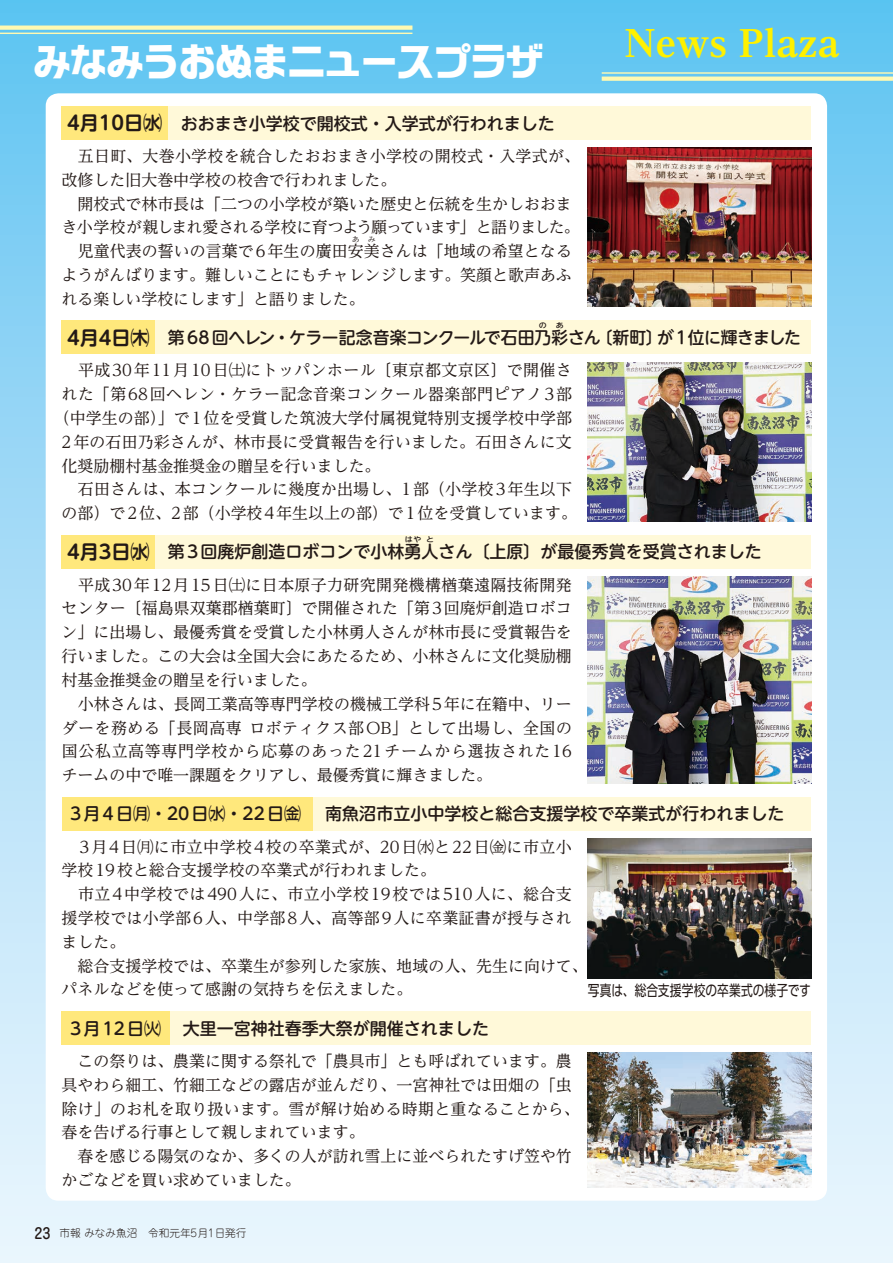
<style>
.page{position:relative;width:893px;height:1263px;background:#fff}
.page>*{position:absolute;margin:0;border:0;box-sizing:border-box;transform-origin:0 0}
.t1{font:38.25px "Rg PG San Srf Bd 83 pv RKSJ H";letter-spacing:-.05em;color:#fff}
.t2{font:800 36.15px "UD Reimin Pro";color:#fff100}
.t3{font:700 19.2px "UD Shin M Go Pro De";color:#231916}
.t4{font:500 16.95px "UD Shin M Go Pro";color:#231916}
.t5{font:500 16.95px "UD Shin M Go Pro";letter-spacing:-.025em;color:#231916}
.t6{font:500 16.95px "UD Shin M Go Pro";letter-spacing:.125em;color:#231916}
.t7{font:15.9px/23.9px "UD Reimin Pro";color:#231916}
.t8{font:15.9px "UD Reimin Pro";letter-spacing:.025em;color:#231916}
.t9{font:15.9px "UD Reimin Pro";letter-spacing:.03em;color:#231916}
.t10{font:14.85px "UD Shin Go Pro";color:#231916;scale:.79 1}
.t11{font:300 10.65px "Jun 101 Pro";color:#231916}
.t12{font:500 7.2px "UD Shin M Go Pro";color:#231916;scale:1.11 1}
.t13{font:7.2px "UD Reimin Pro";color:#231916;scale:1.11 1}
.s1{font-family:"UD Shin M Go Pro De";font-weight:700;font-size:19.2px}
.s2{font-family:"Jun 34 Pro";font-weight:500;font-size:14.85px}
</style>
<div class="page">
<div style="left:0;top:0;width:893px;height:1263px;background:linear-gradient(to bottom,#64c5f1,#f0f7fe)"></div>
<div style="left:46px;top:93px;width:781px;height:1108px;background:#fff;border-radius:13px"></div>
<svg style="left:0;top:26px;width:412px;height:4px;background:#f5f5b4"></svg>
<hr style="left:0;top:33px;width:412px;height:1px;background:#fff9b1">
<svg style="left:602px;top:77px;width:291px;height:4px"></svg>
<hr style="left:602px;top:72px;width:291px;height:2px;background:#fff9b1">
<div style="left:91px;top:106px;width:720px;height:34px;background:#fff9d9"></div>
<div style="left:62px;top:106px;width:106px;height:34px;background:#ffe87c"></div>
<div style="left:91px;top:321px;width:720px;height:33px;background:#fff9d9"></div>
<div style="left:62px;top:321px;width:93px;height:33px;background:#ffe87c"></div>
<div style="left:91px;top:535px;width:720px;height:33px;background:#fff9d9"></div>
<div style="left:62px;top:535px;width:93px;height:33px;background:#ffe87c"></div>
<div style="left:91px;top:797px;width:720px;height:33px;background:#fff9d9"></div>
<div style="left:62px;top:797px;width:251px;height:33px;background:#ffe87c"></div>
<div style="left:91px;top:1011px;width:720px;height:34px;background:#fff9d9"></div>
<div style="left:62px;top:1011px;width:108px;height:34px;background:#ffe87c"></div>
<img style="left:588px;top:148px;width:223px;height:159px">
<img style="left:588px;top:362px;width:223px;height:159px">
<img style="left:588px;top:577px;width:223px;height:206px">
<img style="left:588px;top:838px;width:223px;height:140px">
<img style="left:588px;top:1053px;width:223px;height:135px">
<svg style="left:583px;top:57px;width:12px;height:1px"></svg>
<h1 class="t1" style="left:33px;top:42px;width:512px">みなみうおぬまニュースプラザ</h1>
<h2 class="t2" style="left:625px;top:14px;width:217px">News Plaza</h2>
<p class="t4" style="left:67px;top:109px;width:489px"><span class="s1">4月10日㈬</span> おおまき小学校で開校式・入学式が行われました</p>
<p class="t7" style="left:62px;top:144px;width:520px">　五日町、大巻小学校を統合したおおまき小学校の開校式・入学式が、改修した旧大巻中学校の校舎で行われました。<br>　開校式で林市長は「二つの小学校が築いた歴史と伝統を生かしおおまき小学校が親しまれ愛される学校に育つよう願っています」と語りました。　児童代表の誓いの言葉で6年生の廣田安美さんは「地域の希望となる</p>
<p class="t13" style="left:352px;top:234px;width:9px">あ</p>
<p class="t13" style="left:368px;top:234px;width:9px">み</p>
<p class="t7" style="left:62px;top:263px;width:512px">ようがんばります。難しいことにもチャレンジします。笑顔と歌声あふれる楽しい学校にします」と語りました。</p>
<p class="t5" style="left:168px;top:324px;width:634px">第 68 回ヘレン・ケラー記念音楽コンクールで石田乃彩さん〔新町〕が1位に輝きました</p>
<p class="t12" style="left:539px;top:319px;width:9px">の</p>
<p class="t12" style="left:556px;top:319px;width:9px">あ</p>
<p class="t3" style="left:67px;top:322px;width:84px">4月4日㈭</p>
<p class="t8" style="left:62px;top:357px;width:512px">　平成30年11月10日㈯にトッパンホール〔東京都文京区〕で開催さ</p>
<p class="t9" style="left:62px;top:381px;width:512px">れた「第68回ヘレン・ケラー記念音楽コンクール器楽部門ピアノ3部</p>
<p class="t7" style="left:54px;top:405px;width:520px">（中学生の部）」で1位を受賞した筑波大学付属視覚特別支援学校中学部</p>
<p class="t7" style="left:62px;top:429px;width:512px">2年の石田乃彩さんが、林市長に受賞報告を行いました。石田さんに文</p>
<p class="t7" style="left:62px;top:453px;width:320px">化奨励棚村基金推奨金の贈呈を行いました。</p>
<p class="t7" style="left:62px;top:477px;width:512px">　石田さんは、本コンクールに幾度か出場し、1部（小学校3年生以下</p>
<p class="t7" style="left:62px;top:501px;width:517px">の部）で2位、2部（小学校4年生以上の部）で1位を受賞しています。</p>
<p class="t4" style="left:168px;top:538px;width:595px">第3回廃炉創造ロボコンで小林勇人さん〔上原〕が最優秀賞を受賞されました</p>
<p class="t12" style="left:405px;top:534px;width:16px">はや</p>
<p class="t12" style="left:426px;top:534px;width:9px">と</p>
<p class="t3" style="left:67px;top:536px;width:84px">4月3日㈬</p>
<p class="t7" style="left:62px;top:572px;width:512px">　平成30年12月15日㈯に日本原子力研究開発機構楢葉遠隔技術開発センター〔福島県双葉郡楢葉町〕で開催された「第3回廃炉創造ロボコン」に出場し、最優秀賞を受賞した小林勇人さんが林市長に受賞報告を行いました。この大会は全国大会にあたるため、小林さんに文化奨励棚村基金推奨金の贈呈を行いました。<br>　小林さんは、長岡工業高等専門学校の機械工学科5年に在籍中、リーダーを務める「長岡高専ロボティクス部OB」として出場し、全国の国公私立高等専門学校から応募のあった21チームから選抜された16チームの中で唯一課題をクリアし、最優秀賞に輝きました。</p>
<p class="t6" style="left:70px;top:800px;width:233px">3月4日㈪・20日㈬・22日㈮</p>
<p class="t4" style="left:325px;top:800px;width:461px">南魚沼市立小中学校と総合支援学校で卒業式が行われました</p>
<p class="t7" style="left:62px;top:834px;width:528px">　3月4日㈪に市立中学校4校の卒業式が、20日㈬と22日㈮に市立小学校19校と総合支援学校の卒業式が行われました。<br>　市立4中学校では490人に、市立小学校19校では510人に、総合支援学校では小学部6人、中学部8人、高等部9人に卒業証書が授与されました。<br>　総合支援学校では、卒業生が参列した家族、地域の人、先生に向けて、パネルなどを使って感謝の気持ちを伝えました。</p>
<p class="t4" style="left:70px;top:1014px;width:93px">3月12日㈫</p>
<p class="t4" style="left:183px;top:1014px;width:308px">大里一宮神社春季大祭が開催されました</p>
<p class="t7" style="left:62px;top:1048px;width:520px">　この祭りは、農業に関する祭礼で「農具市」とも呼ばれています。農具やわら細工、竹細工などの露店が並んだり、一宮神社では田畑の「虫除け」のお札を取り扱います。雪が解け始める時期と重なることから、春を告げる行事として親しまれています。<br>　春を感じる陽気のなか、多くの人が訪れ雪上に並べられたすげ笠や竹かごなどを買い求めていました。</p>
<p class="t10" style="left:588px;top:978px;width:284px">写真は、総合支援学校の卒業式の様子です</p>
<p class="t11" style="left:35px;top:1225px;width:213px"><span class="s2">23</span> 市報 みなみ魚沼　令和元年5月1日発行</p>
</div>
